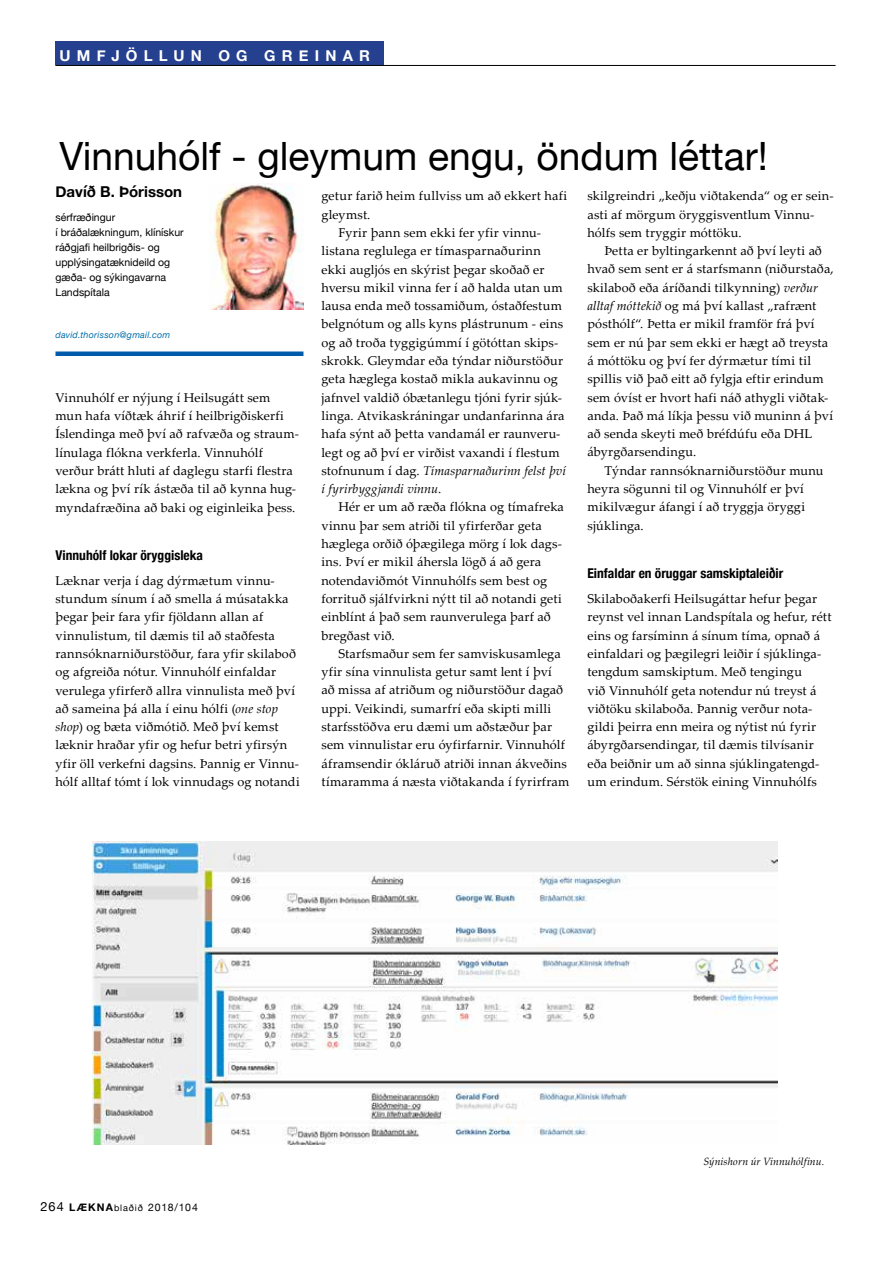
<style>
.page{position:relative;width:893px;height:1263px;background:#fff}
.page>*{position:absolute;margin:0;border:0;box-sizing:border-box;transform-origin:0 0}
.t1{font:39px "Helvetica Neue";color:#000}
.t2{font:700 15px "Helvetica Neue";letter-spacing:.41em;color:#fff}
.t3{font:700 15px "Helvetica Neue";color:#000}
.t4{font:700 condensed 13.5px "Helvetica Neue";color:#000}
.t5{font:12.75px/18.3px "Palatino Linotype";letter-spacing:.015em;color:#000}
.t6{font:italic 12.75px "Palatino Linotype";letter-spacing:.005em;color:#000}
.t7{font:10.5px/15px "Helvetica Neue";color:#000}
.t8{font:italic 10.5px "Palatino Linotype";letter-spacing:.005em;color:#000}
.t9{font:italic 9px "Helvetica Neue";letter-spacing:.025em;color:#006eab}
.s1{font-style:italic}
.s2{font-style:normal}
.s3{font-size:12.75px}
.s4{font-weight:700}
.s5{font-size:9px}
</style>
<div class="page">
<div style="left:55px;top:42px;width:329px;height:23px;background:#25408f"></div>
<hr style="left:55px;top:65px;width:781px;height:1px;background:#000">
<div style="left:56px;top:351px;width:247px;height:5px;background:#005baa"></div>
<img style="left:211px;top:183px;width:92px;height:126px">
<img style="left:93px;top:842px;width:685px;height:302px">
<p class="t2" style="left:60px;top:43px;width:312px">UMFJÖLLUN OG GREINAR</p>
<h1 class="t1" style="left:60px;top:128px;width:710px">Vinnuhólf - gleymum engu, öndum léttar!</h1>
<p class="t3" style="left:56px;top:180px;width:128px">Davíð B. Þórisson</p>
<p class="t7" style="left:56px;top:210px;width:130px">sérfræðingur<br>í bráðalækningum, klínískur ráðgjafi heilbrigðis- og upplýsingatæknideild og gæða- og sýkingavarna<br>Landspítala</p>
<p class="t9" style="left:56px;top:328px;width:116px">david.thorisson@gmail.com</p>
<p class="t5" style="left:56px;top:388px;width:244px">Vinnuhólf er nýjung í Heilsugátt sem mun hafa víðtæk áhrif í heilbrigðiskerfi Íslendinga með því að rafvæða og straum&shy;línulaga flókna verkferla. Vinnuhólf verður brátt hluti af daglegu starfi flestra lækna og því rík ástæða til að kynna hug&shy;myndafræðina að baki og eiginleika þess.</p>
<p class="t4" style="left:56px;top:544px;width:149px">Vinnuhólf lokar öryggisleka</p>
<p class="t5" style="left:56px;top:571px;width:246px">Læknar verja í dag dýrmætum vinnu&shy;stundum sínum í að smella á músatakka þegar þeir fara yfir fjöldann allan af vinnulistum, til dæmis til að staðfesta rannsóknarniðurstöður, fara yfir skilaboð og afgreiða nótur. Vinnuhólf einfaldar verulega yfirferð allra vinnulista með því að sameina þá alla í einu hólfi (<span class="s1">one stop shop</span>) og bæta viðmótið. Með því kemst læknir hraðar yfir og hefur betri yfirsýn yfir öll verkefni dagsins. Þannig er Vinnu&shy;hólf alltaf tómt í lok vinnudags og notandi</p>
<p class="t5" style="left:321px;top:186px;width:247px">getur farið heim fullviss um að ekkert hafi</p>
<p class="t5" style="left:321px;top:205px;width:50px">gleymst.</p>
<p class="t5" style="left:338px;top:223px;width:204px">Fyrir þann sem ekki fer yfir vinnu-</p>
<p class="t5" style="left:321px;top:241px;width:221px">listana reglulega er tímasparnaðurinn</p>
<p class="t5" style="left:321px;top:260px;width:224px">ekki augljós en skýrist þegar skoðað er</p>
<p class="t5" style="left:321px;top:278px;width:243px">hversu mikil vinna fer í að halda utan um</p>
<p class="t5" style="left:321px;top:296px;width:242px">lausa enda með tossamiðum, óstaðfestum</p>
<p class="t5" style="left:321px;top:314px;width:243px">belgnótum og alls kyns plástrunum - eins</p>
<p class="t5" style="left:321px;top:333px;width:238px">og að troða tyggigúmmí í götóttan skips-</p>
<p class="t5" style="left:321px;top:351px;width:243px">skrokk. Gleymdar eða týndar niðurstöður</p>
<p class="t5" style="left:321px;top:369px;width:238px">geta hæglega kostað mikla aukavinnu og</p>
<p class="t5" style="left:321px;top:388px;width:242px">jafnvel valdið óbætanlegu tjóni fyrir sjúk-</p>
<p class="t5" style="left:321px;top:406px;width:245px">linga. Atvikaskráningar undanfarinna ára</p>
<p class="t5" style="left:321px;top:424px;width:241px">hafa sýnt að þetta vandamál er raunveru-</p>
<p class="t5" style="left:321px;top:443px;width:240px">legt og að því er virðist vaxandi í flestum</p>
<p class="t6" style="left:321px;top:461px;width:246px"><span class="s2">stofnunum í dag.</span> Tímasparnaðurinn felst því</p>
<p class="t6" style="left:321px;top:480px;width:121px">í fyrirbyggjandi vinnu<span class="s2">.</span></p>
<p class="t5" style="left:338px;top:497px;width:227px">Hér er um að ræða flókna og tímafreka</p>
<p class="t5" style="left:321px;top:516px;width:222px">vinnu þar sem atriði til yfirferðar geta</p>
<p class="t5" style="left:321px;top:534px;width:242px">hæglega orðið óþægilega mörg í lok dags-</p>
<p class="t5" style="left:321px;top:552px;width:221px">ins. Því er mikil áhersla lögð á að gera</p>
<p class="t5" style="left:321px;top:571px;width:227px">notendaviðmót Vinnuhólfs sem best og</p>
<p class="t5" style="left:321px;top:589px;width:242px">forrituð sjálfvirkni nýtt til að notandi geti</p>
<p class="t5" style="left:321px;top:607px;width:231px">einblínt á það sem raunverulega þarf að</p>
<p class="t5" style="left:321px;top:625px;width:75px">bregðast við.</p>
<p class="t5" style="left:338px;top:644px;width:224px">Starfsmaður sem fer samviskusamlega</p>
<p class="t5" style="left:321px;top:662px;width:232px">yfir sína vinnulista getur samt lent í því</p>
<p class="t5" style="left:321px;top:680px;width:243px">að missa af atriðum og niðurstöður dagað</p>
<p class="t5" style="left:321px;top:699px;width:231px">uppi. Veikindi, sumarfrí eða skipti milli</p>
<p class="t5" style="left:321px;top:717px;width:232px">starfsstöðva eru dæmi um aðstæður þar</p>
<p class="t5" style="left:321px;top:735px;width:245px">sem vinnulistar eru óyfirfarnir. Vinnuhólf</p>
<p class="t5" style="left:321px;top:754px;width:247px">áframsendir ókláruð atriði innan ákveðins</p>
<p class="t5" style="left:321px;top:772px;width:249px">tímaramma á næsta viðtakanda í fyrirfram</p>
<p class="t5" style="left:587px;top:186px;width:248px">skilgreindri „keðju viðtakenda“ og er sein&shy;asti af mörgum öryggisventlum Vinnu&shy;hólfs sem tryggir móttöku.</p>
<p class="t5" style="left:587px;top:241px;width:248px;text-indent:17px">Þetta er byltingarkennt að því leyti að hvað sem sent er á starfsmann (niðurstaða, skilaboð eða áríðandi tilkynning) <span class="s1">verður alltaf móttekið</span> og má því kallast „rafrænt pósthólf“. Þetta er mikil framför frá því sem er nú þar sem ekki er hægt að treysta á móttöku og því fer dýrmætur tími til spillis við það eitt að fylgja eftir erindum sem óvíst er hvort hafi náð athygli viðtak&shy;anda. Það má líkja þessu við muninn á því að senda skeyti með bréfdúfu eða DHL ábyrgðarsendingu.</p>
<p class="t5" style="left:587px;top:461px;width:238px;text-indent:17px">Týndar rannsóknarniðurstöður munu heyra sögunni til og Vinnuhólf er því mikilvægur áfangi í að tryggja öryggi sjúklinga.</p>
<p class="t4" style="left:587px;top:562px;width:197px">Einfaldar en öruggar samskiptaleiðir</p>
<p class="t5" style="left:587px;top:589px;width:246px">Skilaboðakerfi Heilsugáttar hefur þegar reynst vel innan Landspítala og hefur, rétt eins og farsíminn á sínum tíma, opnað á einfaldari og þægilegri leiðir í sjúklinga&shy;tengdum samskiptum. Með tengingu<br>við Vinnuhólf geta notendur nú treyst á viðtöku skilaboða. Þannig verður nota&shy;gildi þeirra enn meira og nýtist nú fyrir ábyrgðarsendingar, til dæmis tilvísanir eða beiðnir um að sinna sjúklingatengd&shy;um erindum. Sérstök eining Vinnuhólfs</p>
<p class="t7" style="left:40px;top:1201px;width:159px"><span class="s3">264</span> <span class="s4">LÆKNA</span><span class="s5">blaðið</span> 2018/104</p>
<p class="t8" style="left:703px;top:1154px;width:123px">Sýnishorn úr Vinnuhólfinu.</p>
</div>
